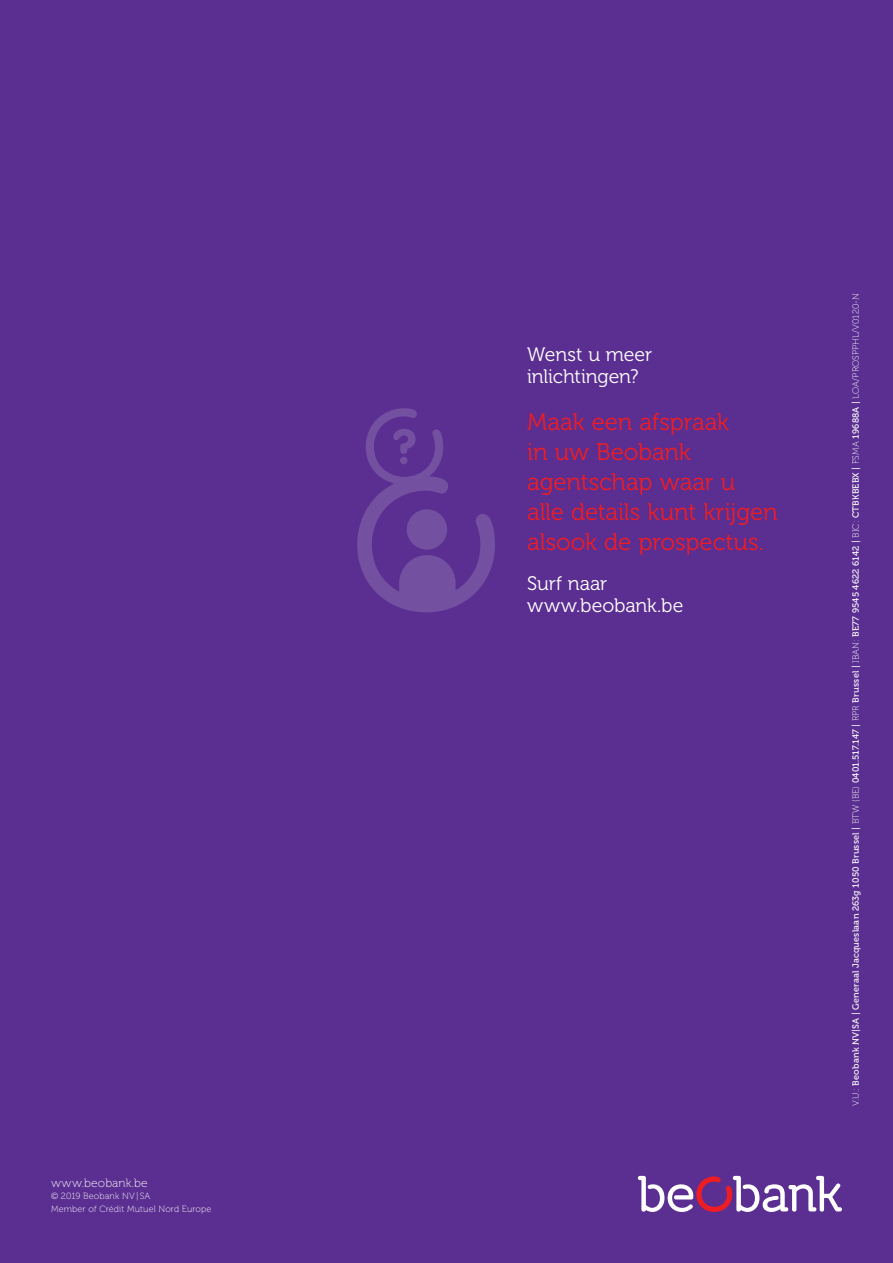
<style>
.page{position:relative;width:893px;height:1263px;background:#5b2e91}
.page>*{position:absolute;margin:0;border:0;box-sizing:border-box;transform-origin:0 0}
.t1{font:24px/30px "Museo 300";letter-spacing:-.01em;color:#ee1d23}
.t2{font:19.5px/22.5px "Museo 300";letter-spacing:-.005em;color:#fff}
.t3{font:12px "Museo 100";letter-spacing:.015em;color:#fff}
.t4{font:9px "Museo 500";letter-spacing:.02em;color:#fff}
.t5{font:9px/12.6px "Museo 100";letter-spacing:.015em;color:#fff}
.s1{font-family:"Museo 100"}
</style>
<div class="page">
<svg style="left:357px;top:408px;width:138px;height:204px"></svg>
<svg style="left:638px;top:1176px;width:204px;height:36px"></svg>
<h3 class="t3" style="left:51px;top:1176px;width:98px">www.beobank.be</h3>
<p class="t5" style="left:51px;top:1190px;width:162px">© 2019 Beobank NV|SA<br>Member of Crédit Mutuel Nord Europe</p>
<h2 class="t2" style="left:527px;top:343px;width:126px">Wenst u meer inlichtingen?</h2>
<h1 class="t1" style="left:527px;top:407px;width:252px">Maak een afspraak<br>in uw Beobank agentschap waar u<br>alle details kunt krijgen alsook de prospectus.</h1>
<h2 class="t2" style="left:527px;top:572px;width:158px">Surf naar www.beobank.be</h2>
<p class="t4" style="left:851px;top:1106px;width:814px;rotate:-90deg"><span class="s1">V.U.:</span> Beobank NV|SA | Generaal Jacqueslaan 263g 1050 Brussel | <span class="s1">BTW (BE)</span> 0401.517.147 | <span class="s1">RPR</span> Brussel | <span class="s1">IBAN:</span> BE77 9545 4622 6142 | <span class="s1">BIC:</span> CTBKBEBX | <span class="s1">FSMA</span> 19688A | <span class="s1">LOA/PROSPPHL/V0120-N</span></p>
</div>
